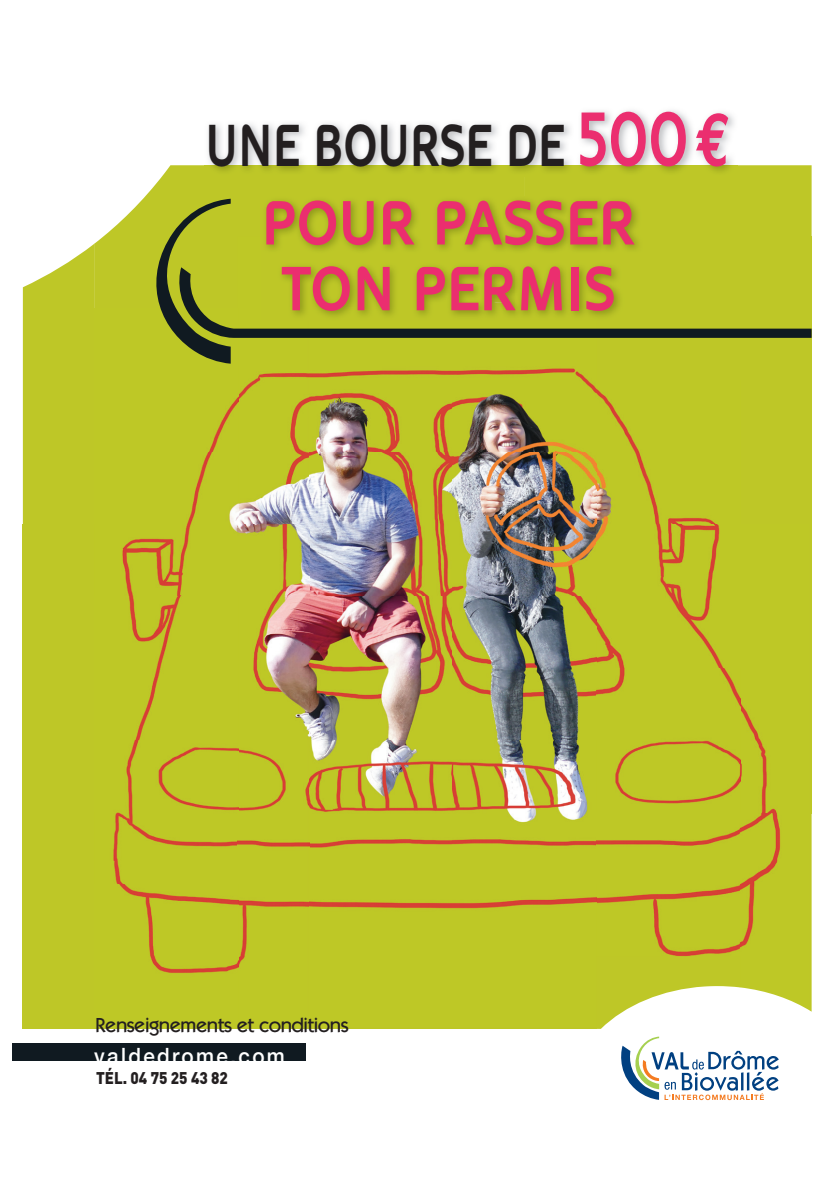
<style>
.page{position:relative;width:840px;height:1191px;background:#fff}
.page>*{position:absolute;margin:0;border:0;box-sizing:border-box;transform-origin:0 0}
.t1{font:700 62px/65.8px "Oblik";color:#eb2e6f;text-align:center;scale:.9 1}
.t2{font:700 58.8px "Oblik";color:#231f20;scale:.77 1}
.t3{font:500 22.4px "Helvetica Neue";letter-spacing:.115em;color:#fff;scale:.92 1}
.t4{font:500 20.4px "Itc Kabel";letter-spacing:-.025em;color:#231f20}
.t5{font:900 16.8px "DIN";color:#231f20;scale:.9 1}
.s1{font-size:75.8px;color:#eb2e6f}
.s2{font-family:"Euro Mono";font-size:75.8px;color:#eb2e6f}
</style>
<div class="page">
<img style="left:94px;top:165px;width:143px;height:864px">
<div style="left:237px;top:176px;width:287px;height:61px;background:#bec727"></div>
<div style="left:524px;top:165px;width:287px;height:72px;background:#bec727"></div>
<div style="left:23px;top:244px;width:71px;height:785px;background:#bec727"></div>
<img style="left:237px;top:237px;width:72px;height:792px">
<img style="left:596px;top:237px;width:143px;height:792px">
<img style="left:739px;top:237px;width:72px;height:774px">
<img style="left:309px;top:338px;width:287px;height:691px">
<div style="left:13px;top:1043px;width:293px;height:17px;background:#101a21"></div>
<img style="left:261px;top:196px;width:381px;height:71px">
<svg style="left:230px;top:267px;width:581px;height:71px;background:#9fa824"></svg>
<svg style="left:143px;top:199px;width:87px;height:165px;background:#959f25"></svg>
<img style="left:204px;top:110px;width:533px;height:66px">
<svg style="left:621px;top:1036px;width:157px;height:64px"></svg>
<h2 class="t2" style="left:205px;top:112px;width:683px">UNE BOURSE DE <span class="s1">500</span> <span class="s2">€</span></h2>
<h1 class="t1" style="left:261px;top:191px;width:417px">POUR PASSER<br>TON PERMIS</h1>
<p class="t4" style="left:95px;top:1013px;width:255px">Renseignements et conditions</p>
<p class="t3" style="left:94px;top:1037px;width:209px">valdedrome.com</p>
<p class="t5" style="left:96px;top:1066px;width:148px">TÉL. 04 75 25 43 82</p>
</div>
